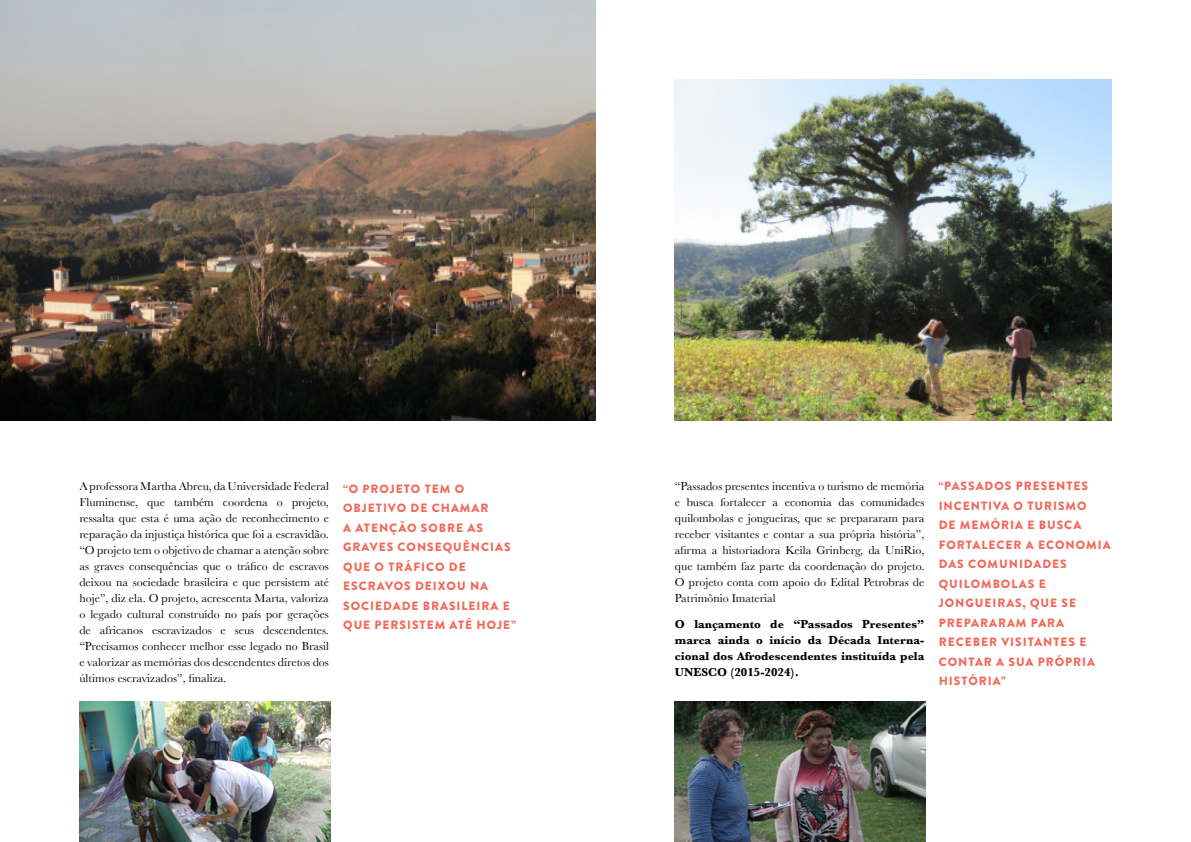
<style>
.page{position:relative;width:1191px;height:842px;background:#fff}
.page>*{position:absolute;margin:0;border:0;box-sizing:border-box;transform-origin:0 0}
.t1{font:12px/16px "Baskerville";color:#000;text-align:justify}
.t2{font:900 12px/19.5px "Brandon Grotesque";letter-spacing:.08em;color:#f26859}
.t3{font:700 12px/16px "Baskerville";color:#000;text-align:justify}
</style>
<div class="page">
<img style="left:0;top:0;width:595px;height:421px">
<img style="left:675px;top:79px;width:436px;height:342px">
<img style="left:79px;top:701px;width:251px;height:141px">
<img style="left:675px;top:701px;width:251px;height:141px">
<p class="t1" style="left:79px;top:478px;width:251px">A professora Martha Abreu, da Universidade Federal Fluminense, que também coordena o projeto, ressalta que esta é uma ação de reconhecimento e reparação da injustiça histórica que foi a escravidão. “O projeto tem o objetivo de chamar a atenção sobre as graves consequências que o tráfico de escravos deixou na sociedade brasileira e que persistem até hoje”, diz ela. O projeto, acrescenta Marta, valoriza o legado cultural construído no país por gerações de africanos escravizados e seus descendentes. “Precisamos conhecer melhor esse legado no Brasil e valorizar as memórias dos descendentes diretos dos últimos escravizados”, finaliza.</p>
<p class="t2" style="left:343px;top:479px;width:174px">“O PROJETO TEM O<br>OBJETIVO DE CHAMAR<br>A ATENÇÃO SOBRE AS<br>GRAVES CONSEQUÊNCIAS<br>QUE O TRÁFICO DE<br>ESCRAVOS DEIXOU NA<br>SOCIEDADE BRASILEIRA E<br>QUE PERSISTEM ATÉ HOJE”</p>
<p class="t2" style="left:938px;top:476px;width:173px">“PASSADOS PRESENTES<br>INCENTIVA O TURISMO<br>DE MEMÓRIA E BUSCA<br>FORTALECER A ECONOMIA<br>DAS COMUNIDADES<br>QUILOMBOLAS E<br>JONGUEIRAS, QUE SE<br>PREPARARAM PARA<br>RECEBER VISITANTES E<br>CONTAR A SUA PRÓPRIA<br>HISTÓRIA”</p>
<p class="t1" style="left:675px;top:478px;width:251px">“Passados presentes incentiva o turismo de memória e busca fortalecer a economia das comunidades quilombolas e jongueiras, que se prepararam para receber visitantes e contar a sua própria história”, afirma a historiadora Keila Grinberg, da UniRio, que também faz parte da coordenação do projeto.<br>O projeto conta com apoio do Edital Petrobras de Patrimônio Imaterial</p>
<p class="t3" style="left:675px;top:616px;width:251px">O lançamento de “Passados Presentes” marca ainda o início da Década Interna&shy;cional dos Afrodescendentes instituída pela UNESCO (2015-2024).</p>
</div>
